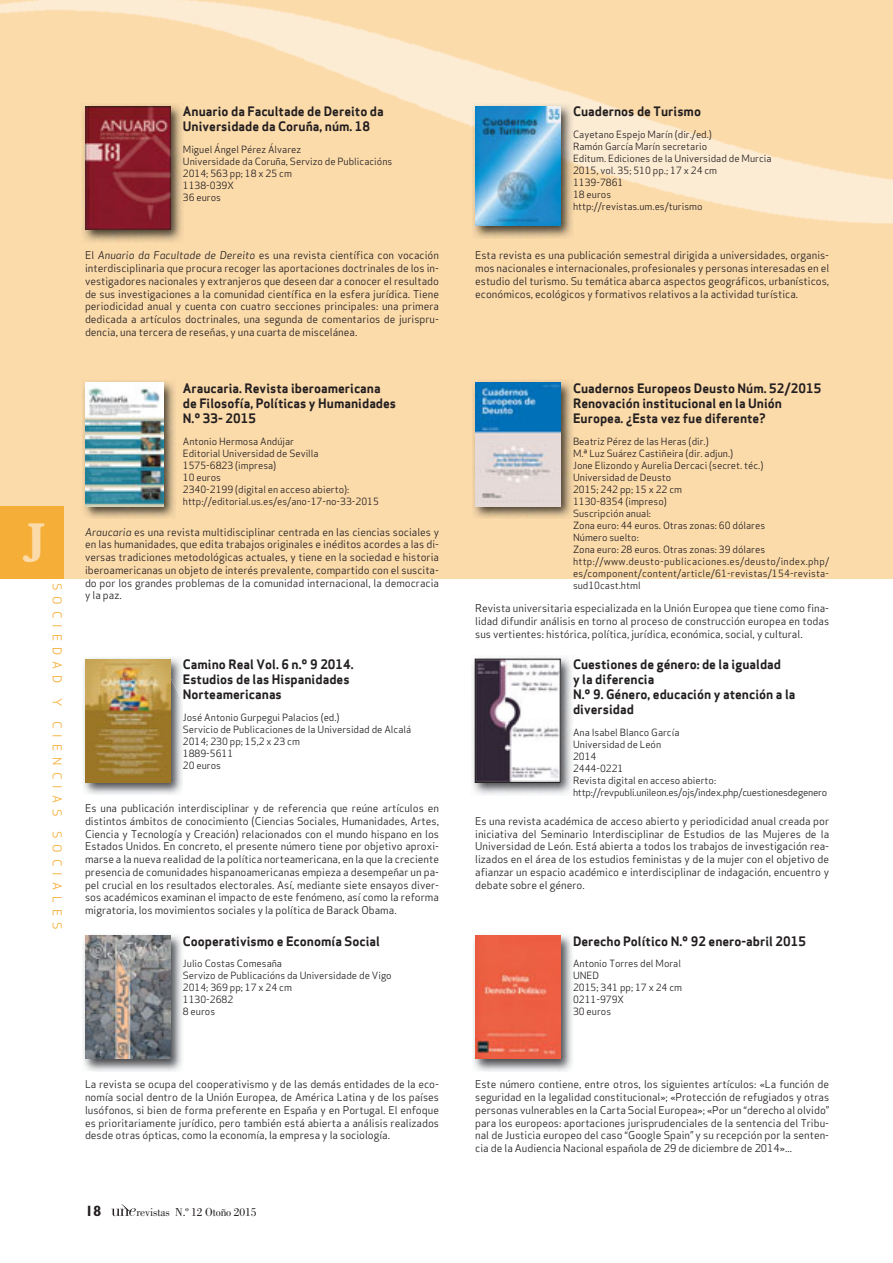
<style>
.page{position:relative;width:893px;height:1263px;background:#fff}
.page>*{position:absolute;margin:0;border:0;box-sizing:border-box;transform-origin:0 0}
.t1{font:700 43.5px "Aldine 721 BT";color:#fcdbab;scale:1.1 1}
.t2{font:700 15px "Gill Sans Std";color:#231f20}
.t3{font:12.75px/15px "Apex Sans Bold T";color:#231f20}
.t4{font:12px "Apex Sans Book T";letter-spacing:.5em;color:#f5ae37}
.t5{font:12px "Bodoni Std";letter-spacing:-.01em;color:#231f20;scale:.95 1}
.t6{font:10.5px/12.8px "Apex Sans Book T";color:#231f20;text-align:justify}
.t7{font:9.75px/12px "Apex Sans Book T";color:#231f20}
.s1{font-family:"Apex Sans Book Italic T"}
</style>
<div class="page">
<svg style="left:111px;top:1204px;width:25px;height:12px"></svg>
<img style="left:0;top:0;width:893px;height:579px">
<img style="left:473px;top:935px;width:99px;height:137px">
<img style="left:475px;top:935px;width:85px;height:124px">
<img style="left:83px;top:935px;width:99px;height:137px">
<img style="left:85px;top:935px;width:85px;height:124px">
<img style="left:472px;top:657px;width:101px;height:138px">
<img style="left:477px;top:661px;width:81px;height:120px">
<div style="left:475px;top:659px;width:85px;height:124px;border:1px solid #231f20"></div>
<img style="left:83px;top:658px;width:99px;height:137px">
<img style="left:160px;top:658px;width:22px;height:46px">
<img style="left:85px;top:659px;width:85px;height:123px">
<img style="left:472px;top:380px;width:101px;height:139px">
<img style="left:475px;top:383px;width:85px;height:123px">
<img style="left:82px;top:380px;width:94px;height:139px">
<img style="left:85px;top:383px;width:78px;height:123px">
<img style="left:472px;top:103px;width:101px;height:136px">
<img style="left:475px;top:106px;width:85px;height:120px">
<img style="left:82px;top:103px;width:101px;height:140px">
<img style="left:85px;top:106px;width:85px;height:124px">
<h1 class="t1" style="left:25px;top:512px;width:21px">J</h1>
<p class="t4" style="left:65px;top:583px;width:348px;rotate:90deg">SOCIEDAD Y CIENCIAS SOCIALES</p>
<p class="t3" style="left:183px;top:104px;width:202px">Anuario da Facultade de Dereito da<br>Universidade da Coruña, núm. 18</p>
<p class="t7" style="left:183px;top:143px;width:211px">Miguel Ángel Pérez Álvarez<br>Universidade da Coruña, Servizo de Publicacións<br>2014; 563 pp; 18 x 25 cm<br>1138-039X<br>36 euros</p>
<p class="t6" style="left:85px;top:249px;width:355px">El <span class="s1">Anuario da Facultade de Dereito</span> es una revista científica con vocación interdisciplinaria que procura recoger las aportaciones doctrinales de los in&shy;vestigadores nacionales y extranjeros que deseen dar a conocer el resultado de sus investigaciones a la comunidad científica en la esfera jurídica. Tiene periodicidad anual y cuenta con cuatro secciones principales: una primera dedicada a artículos doctrinales, una segunda de comentarios de jurispru&shy;dencia, una tercera de reseñas, y una cuarta de miscelánea.</p>
<p class="t3" style="left:183px;top:380px;width:215px">Araucaria. Revista iberoamericana de Filosofía, Políticas y Humanidades<br>N.º 33- 2015</p>
<p class="t7" style="left:183px;top:435px;width:198px">Antonio Hermosa Andújar<br>Editorial Universidad de Sevilla<br>1575-6823 (impresa)<br>10 euros<br>2340-2199 (digital en acceso abierto): http://editorial.us.es/es/ano-17-no-33-2015</p>
<p class="t6" style="left:85px;top:525px;width:355px"><span class="s1">Araucaria</span> es una revista multidisciplinar centrada en las ciencias sociales y en las humanidades, que edita trabajos originales e inéditos acordes a las di&shy;versas tradiciones metodológicas actuales, y tiene en la sociedad e historia iberoamericanas un objeto de interés prevalente, compartido con el suscita&shy;do por los grandes problemas de la comunidad internacional, la democracia y la paz.</p>
<p class="t3" style="left:183px;top:657px;width:172px">Camino Real Vol. 6 n.º 9 2014.<br>Estudios de las Hispanidades<br>Norteamericanas</p>
<p class="t7" style="left:183px;top:711px;width:230px">José Antonio Gurpegui Palacios (ed.)<br>Servicio de Publicaciones de la Universidad de Alcalá<br>2014; 230 pp; 15,2 x 23 cm<br>1889-5611<br>20 euros</p>
<p class="t6" style="left:85px;top:802px;width:355px">Es una publicación interdisciplinar y de referencia que reúne artículos en distintos ámbitos de conocimiento (Ciencias Sociales, Humanidades, Artes, Ciencia y Tecnología y Creación) relacionados con el mundo hispano en los Estados Unidos. En concreto, el presente número tiene por objetivo aproxi&shy;marse a la nueva realidad de la política norteamericana, en la que la creciente presencia de comunidades hispanoamericanas empieza a desempeñar un pa&shy;pel crucial en los resultados electorales. Así, mediante siete ensayos diver&shy;sos académicos examinan el impacto de este fenómeno, así como la reforma migratoria, los movimientos sociales y la política de Barack Obama.</p>
<p class="t3" style="left:183px;top:933px;width:199px">Cooperativismo e Economía Social</p>
<p class="t7" style="left:183px;top:958px;width:210px">Julio Costas Comesaña<br>Servizo de Publicacións da Universidade de Vigo<br>2014; 369 pp; 17 x 24 cm<br>1130-2682<br>8 euros</p>
<p class="t6" style="left:85px;top:1078px;width:355px">La revista se ocupa del cooperativismo y de las demás entidades de la eco&shy;nomía social dentro de la Unión Europea, de América Latina y de los países lusófonos, si bien de forma preferente en España y en Portugal. El enfoque es prioritariamente jurídico, pero también está abierta a análisis realizados desde otras ópticas, como la economía, la empresa y la sociología.</p>
<h2 class="t2" style="left:85px;top:1205px;width:18px">18</h2>
<p class="t5" style="left:136px;top:1207px;width:128px">revistas N.º 12 Otoño 2015</p>
<p class="t3" style="left:573px;top:104px;width:130px">Cuadernos de Turismo</p>
<p class="t7" style="left:573px;top:128px;width:200px">Cayetano Espejo Marín (dir./ed.)<br>Ramón García Marín secretario<br>Editum. Ediciones de la Universidad de Murcia<br>2015, vol. 35; 510 pp.; 17 x 24 cm<br>1139-7861<br>18 euros<br>http://revistas.um.es/turismo</p>
<p class="t6" style="left:475px;top:249px;width:355px">Esta revista es una publicación semestral dirigida a universidades, organis&shy;mos nacionales e internacionales, profesionales y personas interesadas en el estudio del turismo. Su temática abarca aspectos geográficos, urbanísticos, económicos, ecológicos y formativos relativos a la actividad turística.</p>
<p class="t3" style="left:573px;top:380px;width:250px">Cuadernos Europeos Deusto Núm. 52/2015<br>Renovación institucional en la Unión<br>Europea. ¿Esta vez fue diferente?</p>
<p class="t7" style="left:573px;top:435px;width:258px">Beatriz Pérez de las Heras (dir.)<br>M.ª Luz Suárez Castiñeira (dir. adjun.)<br>Jone Elizondo y Aurelia Dercaci (secret. téc.)<br>Universidad de Deusto<br>2015; 242 pp; 15 x 22 cm<br>1130-8354 (impreso)<br>Suscripción anual:<br>Zona euro: 44 euros. Otras zonas: 60 dólares<br>Número suelto:<br>Zona euro: 28 euros. Otras zonas: 39 dólares http://www.deusto-publicaciones.es/deusto/index.php/ es/component/content/article/61-revistas/154-revista&shy;sud10cast.html</p>
<p class="t6" style="left:475px;top:602px;width:355px">Revista universitaria especializada en la Unión Europea que tiene como fina&shy;lidad difundir análisis en torno al proceso de construcción europea en todas sus vertientes: histórica, política, jurídica, económica, social, y cultural.</p>
<p class="t3" style="left:573px;top:657px;width:224px">Cuestiones de género: de la igualdad<br>y la diferencia<br>N.º 9. Género, educación y atención a la diversidad</p>
<p class="t7" style="left:573px;top:726px;width:256px">Ana Isabel Blanco García<br>Universidad de León<br>2014<br>2444-0221<br>Revista digital en acceso abierto: http://revpubli.unileon.es/ojs/index.php/cuestionesdegenero</p>
<p class="t6" style="left:475px;top:814px;width:355px">Es una revista académica de acceso abierto y periodicidad anual creada por iniciativa del Seminario Interdisciplinar de Estudios de las Mujeres de la Universidad de León. Está abierta a todos los trabajos de investigación rea&shy;lizados en el área de los estudios feministas y de la mujer con el objetivo de afianzar un espacio académico e interdisciplinar de indagación, encuentro y debate sobre el género.</p>
<p class="t3" style="left:573px;top:933px;width:235px">Derecho Político N.º 92 enero-abril 2015</p>
<p class="t7" style="left:573px;top:958px;width:111px">Antonio Torres del Moral<br>UNED<br>2015; 341 pp; 17 x 24 cm<br>0211-979X<br>30 euros</p>
<p class="t6" style="left:475px;top:1078px;width:355px">Este número contiene, entre otros, los siguientes artículos: «La función de seguridad en la legalidad constitucional»; «Protección de refugiados y otras personas vulnerables en la Carta Social Europea»; «Por un “derecho al olvido” para los europeos: aportaciones jurisprudenciales de la sentencia del Tribu&shy;nal de Justicia europeo del caso “Google Spain” y su recepción por la senten&shy;cia de la Audiencia Nacional española de 29 de diciembre de 2014»...</p>
</div>
